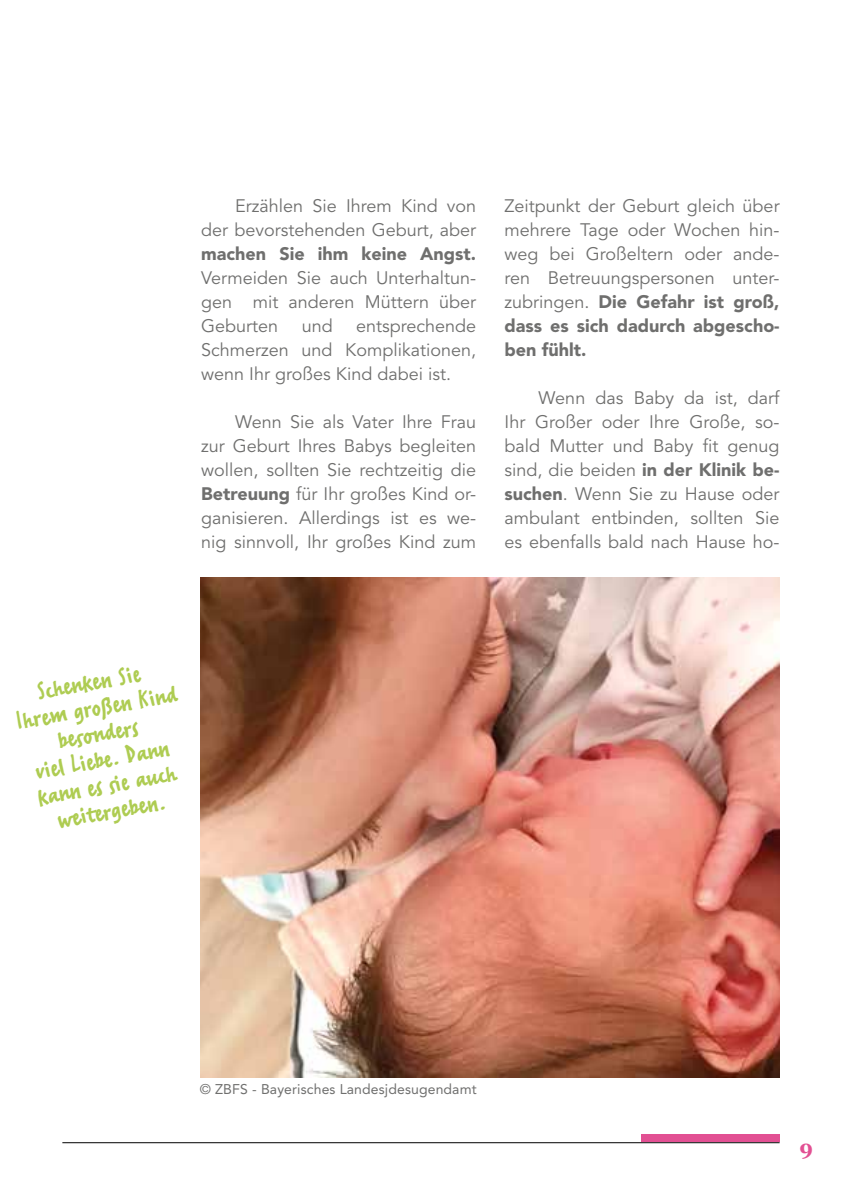
<style>
.page{position:relative;width:842px;height:1191px;background:#fff}
.page>*{position:absolute;margin:0;border:0;box-sizing:border-box;transform-origin:0 0}
.t1{font:28px/26px "Erikrighthand OT";color:#aecc52;text-align:center}
.t2{font:700 21px "Georgia";color:#e25093}
.t3{font:18px/24px "Avenir LT Std";color:#6f6f6e;text-align:justify}
.t4{font:900 18px "Avenir LT Std";color:#6f6f6e}
.t5{font:14px "Avenir LT Std";letter-spacing:.01em;color:#6f6f6e}
.s1{font-weight:900}
</style>
<div class="page">
<div style="left:641px;top:1134px;width:139px;height:8px;background:#e25093"></div>
<hr style="left:62px;top:1142px;width:718px;height:1px;background:#000">
<img style="left:200px;top:577px;width:580px;height:500px">
<p class="t3" style="left:201px;top:194px;width:276px;text-align:right">Erzählen Sie Ihrem Kind von<br>der bevorstehenden Geburt, aber</p>
<p class="t4" style="left:201px;top:243px;width:276px">machen Sie ihm keine Angst.</p>
<p class="t3" style="left:201px;top:266px;width:276px">Vermeiden Sie auch Unterhaltun&shy;gen mit anderen Müttern über Geburten</p>
<p class="t3" style="left:201px;top:314px;width:276px;text-indent:155px">entsprechende Schmerzen und Komplikationen, wenn Ihr großes Kind dabei ist.</p>
<p class="t3" style="left:201px;top:410px;width:276px;text-indent:34px">Wenn Sie als Vater Ihre Frau zur Geburt Ihres Babys begleiten wollen, sollten Sie rechtzeitig die <span class="s1">Betreuung</span> für Ihr großes Kind or&shy;ganisieren. Allerdings ist es we&shy;nig sinnvoll, Ihr großes Kind zum</p>
<p class="t3" style="left:302px;top:314px;width:33px">und</p>
<p class="t3" style="left:505px;top:194px;width:276px">Zeitpunkt der Geburt gleich über mehrere Tage oder Wochen hin&shy;weg bei Großeltern oder ande&shy;ren Betreuungspersonen unter&shy;zubringen. <span class="s1">Die Gefahr ist groß, dass es sich dadurch abgescho&shy;ben fühlt.</span></p>
<p class="t3" style="left:505px;top:386px;width:276px;text-indent:34px">Wenn das Baby da ist, darf Ihr Großer oder Ihre Große, so&shy;bald Mutter und Baby fit genug sind, die beiden <span class="s1">in der Klinik be&shy;suchen</span>. Wenn Sie zu Hause oder ambulant entbinden, sollten Sie es ebenfalls bald nach Hause ho-</p>
<h1 class="t1" style="left:10px;top:683px;width:164px;rotate:-10deg">Schenken Sie<br>Ihrem großen Kind besonders<br>viel Liebe. Dann kann es sie auch weitergeben.</h1>
<p class="t5" style="left:200px;top:1081px;width:278px">© ZBFS - Bayerisches Landesjdesugendamt</p>
<p class="t2" style="left:799px;top:1131px;width:15px">9</p>
</div>
